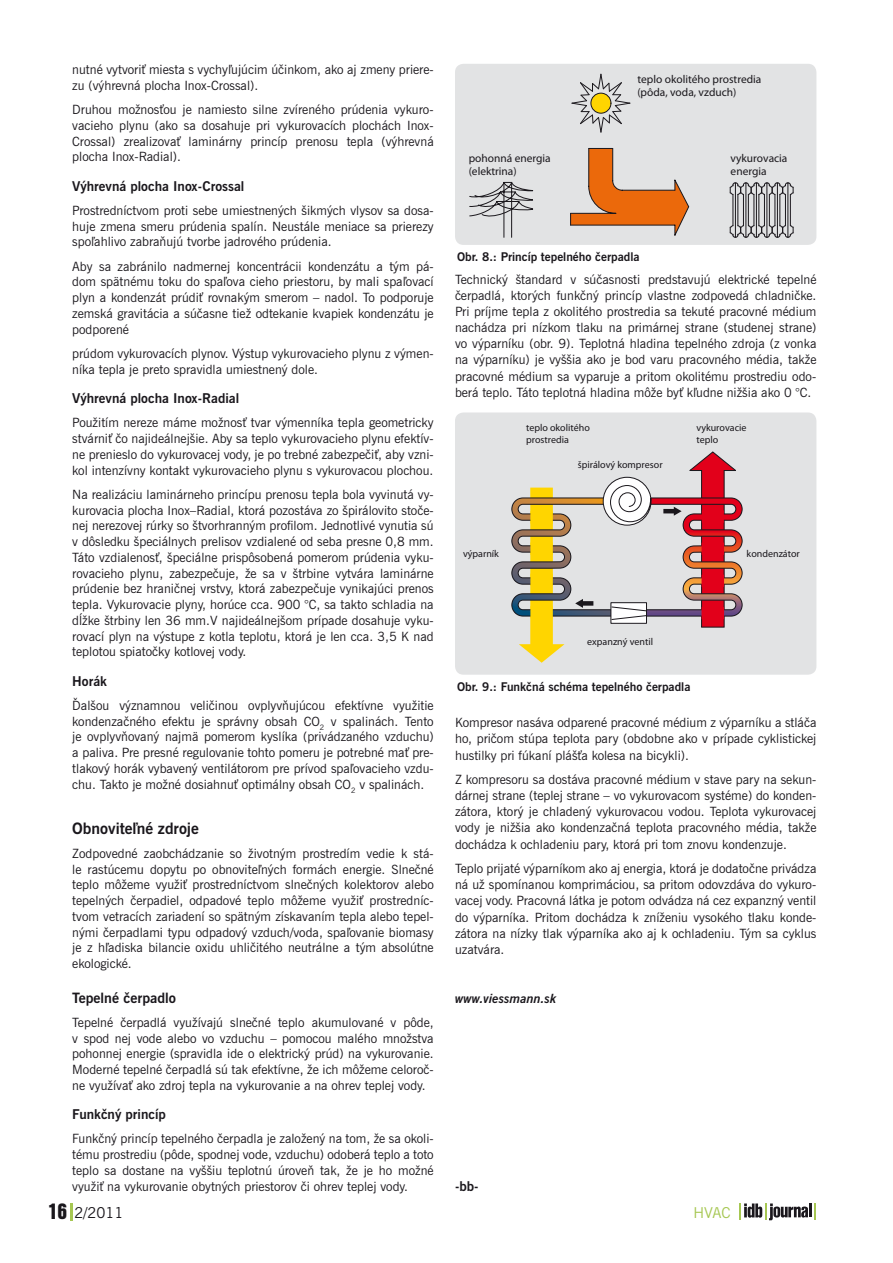
<style>
.page{position:relative;width:893px;height:1263px;background:#fff}
.page>*{position:absolute;margin:0;border:0;box-sizing:border-box;transform-origin:0 0}
.t1{font:700 15.75px "News Gothic AT";color:#1a171c}
.t2{font:15px "News Gothic AT";color:#1a171c}
.t3{font:15px "News Gothic AT";color:#a6c752}
.t4{font:700 14.25px "News Gothic AT";color:#1a171c}
.t5{font:700 13.5px "News Gothic AT";color:#1a171c}
.t6{font:12.75px/15.8px "News Gothic AT";color:#1a171c;text-align:justify}
.t7{font:italic 700 12.75px "News Gothic AT";color:#1a171c}
.t8{font:700 12px "News Gothic AT";color:#1a171c}
.t9{font:700 11.4px/13.5px "Univers CE";color:#1a171c}
.t10{font:700 10.05px/12px "Univers CE";color:#1a171c}
.s1{font-family:"Swiss 921 AT Regular A";font-size:19.5px}
</style>
<div class="page">
<svg style="left:70px;top:1203px;width:2px;height:17px"></svg>
<svg style="left:739px;top:1203px;width:77px;height:17px"></svg>
<div style="left:455px;top:64px;width:361px;height:181px;background:#e2e3e4"></div>
<svg style="left:571px;top:74px;width:59px;height:59px;background:#ccc9b9"></svg>
<hr style="left:735px;top:183px;width:1px;height:54px;background:#1a171c">
<hr style="left:733px;top:194px;width:1px;height:32px;background:#1a171c">
<hr style="left:738px;top:194px;width:1px;height:32px;background:#1a171c">
<hr style="left:746px;top:183px;width:1px;height:54px;background:#1a171c">
<hr style="left:743px;top:194px;width:1px;height:32px;background:#1a171c">
<hr style="left:748px;top:194px;width:1px;height:32px;background:#1a171c">
<hr style="left:756px;top:183px;width:1px;height:54px;background:#1a171c">
<hr style="left:754px;top:194px;width:1px;height:32px;background:#1a171c">
<hr style="left:759px;top:194px;width:1px;height:32px;background:#1a171c">
<hr style="left:767px;top:183px;width:1px;height:54px;background:#1a171c">
<hr style="left:764px;top:194px;width:1px;height:32px;background:#1a171c">
<hr style="left:769px;top:194px;width:1px;height:32px;background:#1a171c">
<hr style="left:777px;top:183px;width:1px;height:54px;background:#1a171c">
<hr style="left:775px;top:194px;width:1px;height:32px;background:#1a171c">
<hr style="left:780px;top:194px;width:1px;height:32px;background:#1a171c">
<hr style="left:788px;top:183px;width:1px;height:54px;background:#1a171c">
<hr style="left:785px;top:194px;width:1px;height:32px;background:#1a171c">
<svg style="left:730px;top:183px;width:64px;height:12px"></svg>
<svg style="left:730px;top:225px;width:64px;height:13px"></svg>
<hr style="left:790px;top:194px;width:1px;height:32px;background:#1a171c">
<svg style="left:469px;top:182px;width:64px;height:56px;background:#c4c5c6"></svg>
<svg style="left:570px;top:148px;width:119px;height:88px;background:#dda883"></svg>
<div style="left:455px;top:412px;width:361px;height:263px;background:#e2e3e4"></div>
<svg style="left:512px;top:452px;width:230px;height:211px;background:#d3baac"></svg>
<p class="t6" style="left:72px;top:61px;width:363px">nutné vytvoriť miesta s vychyľujúcim účinkom, ako aj zmeny priere&shy;zu (výhrevná plocha Inox-Crossal).</p>
<p class="t6" style="left:72px;top:101px;width:363px">Druhou možnosťou je namiesto silne zvíreného prúdenia vykuro&shy;vacieho plynu (ako sa dosahuje pri vykurovacích plochách Inox-Crossal) zrealizovať laminárny princíp prenosu tepla (výhrevná plocha Inox-Radial).</p>
<p class="t5" style="left:72px;top:178px;width:174px">Výhrevná plocha Inox-Crossal</p>
<p class="t6" style="left:72px;top:202px;width:363px">Prostredníctvom proti sebe umiestnených šikmých vlysov sa dosa&shy;huje zmena smeru prúdenia spalín. Neustále meniace sa prierezy spoľahlivo zabraňujú tvorbe jadrového prúdenia.</p>
<p class="t6" style="left:72px;top:258px;width:363px">Aby sa zabránilo nadmernej koncentrácii kondenzátu a tým pá&shy;dom spätnému toku do spaľova cieho priestoru, by mali spaľovací plyn a kondenzát prúdiť rovnakým smerom – nadol. To podporuje zemská gravitácia a súčasne tiež odtekanie kvapiek kondenzátu je podporené</p>
<p class="t6" style="left:72px;top:345px;width:363px">prúdom vykurovacích plynov. Výstup vykurovacieho plynu z výmen&shy;níka tepla je preto spravidla umiestnený dole.</p>
<p class="t5" style="left:72px;top:390px;width:168px">Výhrevná plocha Inox-Radial</p>
<p class="t6" style="left:72px;top:415px;width:363px">Použitím nereze máme možnosť tvar výmenníka tepla geometricky stvárniť čo najideálnejšie. Aby sa teplo vykurovacieho plynu efektív&shy;ne prenieslo do vykurovacej vody, je po trebné zabezpečiť, aby vzni&shy;kol intenzívny kontakt vykurovacieho plynu s vykurovacou plochou.</p>
<p class="t6" style="left:72px;top:486px;width:363px">Na realizáciu laminárneho princípu prenosu tepla bola vyvinutá vy&shy;kurovacia plocha Inox–Radial, ktorá pozostáva zo špirálovito stoče&shy;nej nerezovej rúrky so štvorhranným profilom. Jednotlivé vynutia sú v dôsledku špeciálnych prelisov vzdialené od seba presne 0,8 mm.<br>Táto vzdialenosť, špeciálne prispôsobená pomerom prúdenia vyku&shy;rovacieho plynu, zabezpečuje, že sa v štrbine vytvára laminárne prúdenie bez hraničnej vrstvy, ktorá zabezpečuje vynikajúci prenos tepla. Vykurovacie plyny, horúce cca. 900 °C, sa takto schladia na dĺžke štrbiny len 36 mm.V najideálnejšom prípade dosahuje vyku&shy;rovací plyn na výstupe z kotla teplotu, ktorá je len cca. 3,5 K nad teplotou spiatočky kotlovej vody.</p>
<p class="t5" style="left:72px;top:672px;width:36px">Horák</p>
<p class="t6" style="left:72px;top:697px;width:363px">Ďalšou významnou veličinou ovplyvňujúcou efektívne využitie kondenzačného efektu je správny obsah CO<sub>2</sub> v spalinách. Tento je ovplyvňovaný najmä pomerom kyslíka (privádzaného vzduchu) a paliva. Pre presné regulovanie tohto pomeru je potrebné mať pre&shy;tlakový horák vybavený ventilátorom pre prívod spaľovacieho vzdu&shy;chu. Takto je možné dosiahnuť optimálny obsah CO<sub>2</sub> v spalinách.</p>
<p class="t1" style="left:72px;top:818px;width:128px">Obnoviteľné zdroje</p>
<p class="t6" style="left:72px;top:845px;width:363px">Zodpovedné zaobchádzanie so životným prostredím vedie k stá&shy;le rastúcemu dopytu po obnoviteľných formách energie. Slnečné teplo môžeme využiť prostredníctvom slnečných kolektorov alebo tepelných čerpadiel, odpadové teplo môžeme využiť prostredníc&shy;tvom vetracích zariadení so spätným získavaním tepla alebo tepel&shy;nými čerpadlami typu odpadový vzduch/voda, spaľovanie biomasy je z hľadiska bilancie oxidu uhličitého neutrálne a tým absolútne ekologické.</p>
<p class="t4" style="left:72px;top:989px;width:105px">Tepelné čerpadlo</p>
<p class="t6" style="left:72px;top:1014px;width:363px">Tepelné čerpadlá využívajú slnečné teplo akumulované v pôde, v spod nej vode alebo vo vzduchu – pomocou malého množstva pohonnej energie (spravidla ide o elektrický prúd) na vykurovanie.<br>Moderné tepelné čerpadlá sú tak efektívne, že ich môžeme celoroč&shy;ne využívať ako zdroj tepla na vykurovanie a na ohrev teplej vody.</p>
<p class="t5" style="left:72px;top:1106px;width:95px">Funkčný princíp</p>
<p class="t6" style="left:72px;top:1131px;width:363px">Funkčný princíp tepelného čerpadla je založený na tom, že sa okoli&shy;tému prostrediu (pôde, spodnej vode, vzduchu) odoberá teplo a toto teplo sa dostane na vyššiu teplotnú úroveň tak, že je ho možné využiť na vykurovanie obytných priestorov či ohrev teplej vody.</p>
<p class="t9" style="left:469px;top:151px;width:84px">pohonná energia (elektrina)</p>
<p class="t9" style="left:637px;top:72px;width:126px">teplo okolitého prostredia (pôda, voda, vzduch)</p>
<p class="t9" style="left:731px;top:151px;width:58px">vykurovacia energia</p>
<p class="t8" style="left:457px;top:249px;width:184px">Obr. 8.: Princíp tepelného čerpadla</p>
<p class="t6" style="left:455px;top:271px;width:363px">Technický štandard v súčasnosti predstavujú elektrické tepelné čerpadlá, ktorých funkčný princíp vlastne zodpovedá chladničke.<br>Pri príjme tepla z okolitého prostredia sa tekuté pracovné médium nachádza pri nízkom tlaku na primárnej strane (studenej strane) vo výparníku (obr. 9). Teplotná hladina tepelného zdroja (z vonka na výparníku) je vyššia ako je bod varu pracovného média, takže pracovné médium sa vyparuje a pritom okolitému prostrediu odo&shy;berá teplo. Táto teplotná hladina môže byť kľudne nižšia ako 0 °C.</p>
<p class="t10" style="left:526px;top:422px;width:65px">teplo okolitého prostredia</p>
<p class="t10" style="left:696px;top:422px;width:52px">vykurovacie teplo</p>
<p class="t10" style="left:578px;top:458px;width:86px">špirálový kompresor</p>
<p class="t10" style="left:463px;top:547px;width:37px">výparník</p>
<p class="t10" style="left:747px;top:547px;width:55px">kondenzátor</p>
<p class="t10" style="left:587px;top:635px;width:67px">expanzný ventil</p>
<p class="t8" style="left:457px;top:679px;width:235px">Obr. 9.: Funkčná schéma tepelného čerpadla</p>
<p class="t6" style="left:455px;top:715px;width:363px">Kompresor nasáva odparené pracovné médium z výparníku a stláča ho, pričom stúpa teplota pary (obdobne ako v prípade cyklistickej hustilky pri fúkaní plášťa kolesa na bicykli).</p>
<p class="t6" style="left:455px;top:771px;width:363px">Z kompresoru sa dostáva pracovné médium v stave pary na sekun&shy;dárnej strane (teplej strane – vo vykurovacom systéme) do konden&shy;zátora, ktorý je chladený vykurovacou vodou. Teplota vykurovacej vody je nižšia ako kondenzačná teplota pracovného média, takže dochádza k ochladeniu pary, ktorá pri tom znovu kondenzuje.</p>
<p class="t6" style="left:455px;top:860px;width:363px">Teplo prijaté výparníkom ako aj energia, ktorá je dodatočne privádza ná už spomínanou komprimáciou, sa pritom odovzdáva do vykuro&shy;vacej vody. Pracovná látka je potom odvádza ná cez expanzný ventil do výparníka. Pritom dochádza k zníženiu vysokého tlaku konde&shy;zátora na nízky tlak výparníka ako aj k ochladeniu. Tým sa cyklus uzatvára.</p>
<p class="t7" style="left:455px;top:990px;width:103px">www.viessmann.sk</p>
<p class="t5" style="left:455px;top:1177px;width:25px">-bb-</p>
<p class="t2" style="left:48px;top:1203px;width:77px"><span class="s1">16</span> 2/2011</p>
<p class="t3" style="left:693px;top:1203px;width:39px">HVAC</p>
</div>
